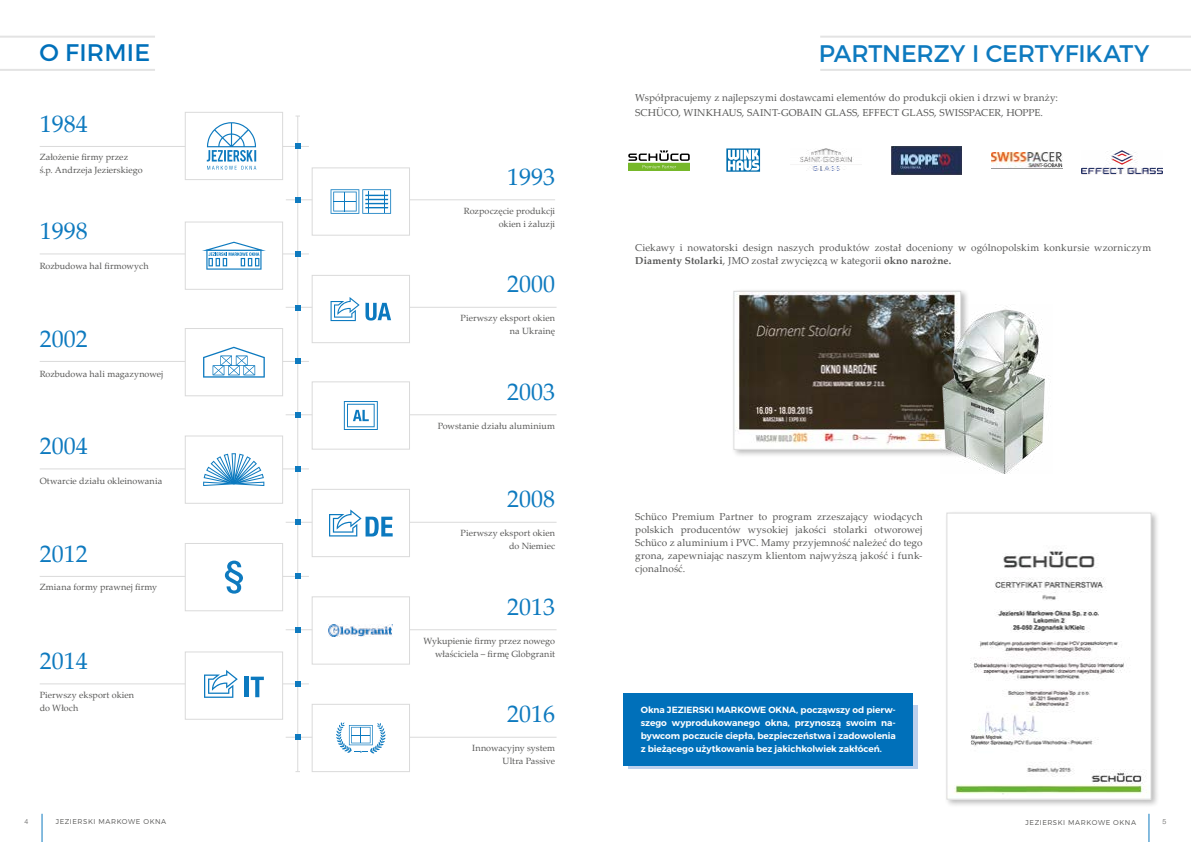
<style>
.page{position:relative;width:1191px;height:842px;background:#fff}
.page>*{position:absolute;margin:0;border:0;box-sizing:border-box;transform-origin:0 0}
.t1{font:24px "Palatino Linotype";color:#0e7abf}
.t2{font:24px "Montserrat";letter-spacing:-.01em;color:#0e7abf}
.t3{font:24px "Montserrat";letter-spacing:.01em;color:#0070ba}
.t4{font:10px/13px "Palatino Linotype";letter-spacing:.01em;color:#575756}
.t5{font:9px/13px "Palatino Linotype";letter-spacing:.005em;color:#575756;text-align:right}
.t6{font:600 9px/13px "Montserrat";letter-spacing:-.01em;color:#fff;text-align:justify}
.t7{font:300 7px "Montserrat";letter-spacing:.08em;color:#575756}
.t8{font:300 7px "Helvetica Neue LT Pro";color:#575756}
.s1{font-weight:700}
</style>
<div class="page">
<div style="left:731px;top:289px;width:238px;height:169px;background:#000;opacity:.27"></div>
<img style="left:735px;top:293px;width:224px;height:155px">
<div style="left:733px;top:291px;width:228px;height:159px;border:1px solid #dadada"></div>
<img style="left:941px;top:304px;width:104px;height:170px">
<div style="left:944px;top:510px;width:215px;height:297px;background:#000;opacity:.27"></div>
<img style="left:948px;top:515px;width:201px;height:282px">
<div style="left:946px;top:513px;width:205px;height:286px;border:1px solid #dadada"></div>
<hr style="left:297px;top:116px;width:1px;height:656px;background:#dadada">
<hr style="left:40px;top:146px;width:269px;height:1px;background:#dadada">
<hr style="left:40px;top:253px;width:269px;height:1px;background:#dadada">
<hr style="left:40px;top:361px;width:269px;height:1px;background:#dadada">
<hr style="left:40px;top:468px;width:269px;height:1px;background:#dadada">
<hr style="left:40px;top:576px;width:269px;height:1px;background:#dadada">
<hr style="left:40px;top:683px;width:269px;height:1px;background:#dadada">
<hr style="left:286px;top:199px;width:269px;height:1px;background:#dadada">
<hr style="left:286px;top:307px;width:270px;height:1px;background:#dadada">
<hr style="left:286px;top:414px;width:270px;height:1px;background:#dadada">
<hr style="left:286px;top:522px;width:270px;height:1px;background:#dadada">
<hr style="left:286px;top:629px;width:270px;height:1px;background:#dadada">
<hr style="left:286px;top:737px;width:270px;height:1px;background:#dadada">
<div style="left:185px;top:222px;width:98px;height:68px;background:#fff;border:1px solid #dadada"></div>
<div style="left:185px;top:112px;width:98px;height:68px;background:#fff;border:1px solid #dadada"></div>
<svg style="left:202px;top:242px;width:64px;height:28px"></svg>
<svg style="left:207px;top:122px;width:49px;height:48px"></svg>
<div style="left:185px;top:328px;width:98px;height:68px;background:#fff;border:1px solid #dadada"></div>
<svg style="left:203px;top:347px;width:62px;height:31px"></svg>
<div style="left:185px;top:435px;width:98px;height:69px;background:#fff;border:1px solid #dadada"></div>
<svg style="left:203px;top:453px;width:61px;height:33px"></svg>
<div style="left:185px;top:543px;width:98px;height:68px;background:#fff;border:1px solid #dadada"></div>
<div style="left:185px;top:651px;width:98px;height:69px;background:#fff;border:1px solid #dadada"></div>
<svg style="left:204px;top:670px;width:34px;height:28px"></svg>
<hr style="left:245px;top:677px;width:4px;height:20px;background:#0b79bf">
<svg style="left:251px;top:677px;width:13px;height:20px"></svg>
<div style="left:312px;top:167px;width:98px;height:69px;background:#fff;border:1px solid #dadada"></div>
<svg style="left:330px;top:189px;width:61px;height:25px"></svg>
<div style="left:312px;top:275px;width:98px;height:68px;background:#fff;border:1px solid #dadada"></div>
<svg style="left:365px;top:303px;width:26px;height:18px"></svg>
<svg style="left:330px;top:297px;width:29px;height:24px"></svg>
<div style="left:312px;top:381px;width:98px;height:69px;background:#fff;border:1px solid #dadada"></div>
<svg style="left:344px;top:401px;width:34px;height:29px"></svg>
<div style="left:312px;top:489px;width:98px;height:68px;background:#fff;border:1px solid #dadada"></div>
<svg style="left:329px;top:509px;width:64px;height:27px"></svg>
<div style="left:312px;top:596px;width:98px;height:69px;background:#fff;border:1px solid #dadada"></div>
<img style="left:329px;top:625px;width:64px;height:11px">
<div style="left:312px;top:704px;width:98px;height:68px;background:#fff;border:1px solid #dadada"></div>
<svg style="left:336px;top:722px;width:49px;height:32px"></svg>
<svg style="left:295px;top:144px;width:5px;height:5px"></svg>
<svg style="left:295px;top:197px;width:5px;height:6px"></svg>
<svg style="left:295px;top:251px;width:5px;height:6px"></svg>
<svg style="left:295px;top:305px;width:5px;height:5px"></svg>
<svg style="left:295px;top:358px;width:5px;height:6px"></svg>
<svg style="left:295px;top:412px;width:5px;height:6px"></svg>
<svg style="left:295px;top:466px;width:5px;height:5px"></svg>
<svg style="left:295px;top:520px;width:5px;height:5px"></svg>
<svg style="left:295px;top:573px;width:5px;height:6px"></svg>
<svg style="left:295px;top:627px;width:5px;height:6px"></svg>
<svg style="left:295px;top:681px;width:5px;height:5px"></svg>
<svg style="left:295px;top:734px;width:5px;height:6px"></svg>
<svg style="left:225px;top:561px;width:18px;height:33px"></svg>
<div style="left:629px;top:706px;width:289px;height:63px;background:#bcd0ed"></div>
<div style="left:623px;top:693px;width:289px;height:73px;background:#0070ba"></div>
<hr style="left:0;top:69px;width:155px;height:2px;background:#e3e3e3">
<hr style="left:0;top:36px;width:155px;height:2px;background:#e3e3e3">
<hr style="left:820px;top:69px;width:371px;height:2px;background:#e3e3e3">
<hr style="left:820px;top:36px;width:371px;height:2px;background:#e3e3e3">
<svg style="left:42px;top:814px;width:1px;height:28px"></svg>
<svg style="left:1148px;top:814px;width:1px;height:28px"></svg>
<img style="left:891px;top:147px;width:70px;height:27px">
<img style="left:1081px;top:150px;width:81px;height:24px">
<img style="left:991px;top:152px;width:71px;height:17px">
<img style="left:790px;top:149px;width:71px;height:22px">
<svg style="left:630px;top:168px;width:58px;height:1px"></svg>
<div style="left:628px;top:163px;width:62px;height:8px;border:1px solid #76b82a"></div>
<svg style="left:628px;top:150px;width:61px;height:18px"></svg>
<svg style="left:726px;top:148px;width:34px;height:24px"></svg>
<h1 class="t3" style="left:39px;top:38px;width:112px">O FIRMIE</h1>
<h1 class="t2" style="left:819px;top:39px;width:332px">PARTNERZY I CERTYFIKATY</h1>
<h1 class="t1" style="left:40px;top:106px;width:49px">1984</h1>
<p class="t5" style="left:40px;top:151px;width:104px;text-align:left">Założenie firmy przez ś.p. Andrzeja Jezierskiego</p>
<h1 class="t1" style="left:40px;top:214px;width:49px">1998</h1>
<p class="t5" style="left:40px;top:259px;width:110px">Rozbudowa hal firmowych</p>
<h1 class="t1" style="left:40px;top:321px;width:49px">2002</h1>
<p class="t5" style="left:40px;top:367px;width:125px">Rozbudowa hali magazynowej</p>
<h1 class="t1" style="left:40px;top:429px;width:49px">2004</h1>
<p class="t5" style="left:40px;top:474px;width:124px">Otwarcie działu okleinowania</p>
<h1 class="t1" style="left:40px;top:536px;width:49px">2012</h1>
<p class="t5" style="left:40px;top:580px;width:119px">Zmiana formy prawnej firmy</p>
<h1 class="t1" style="left:40px;top:644px;width:49px">2014</h1>
<p class="t5" style="left:40px;top:688px;width:96px;text-align:left">Pierwszy eksport okien do Włoch</p>
<h1 class="t1" style="left:507px;top:160px;width:49px">1993</h1>
<p class="t5" style="left:464px;top:204px;width:93px">Rozpoczęcie produkcji okien i żaluzji</p>
<h1 class="t1" style="left:507px;top:267px;width:49px">2000</h1>
<p class="t5" style="left:460px;top:311px;width:96px">Pierwszy eksport okien na Ukrainę</p>
<h1 class="t1" style="left:507px;top:375px;width:49px">2003</h1>
<p class="t5" style="left:438px;top:419px;width:119px">Powstanie działu aluminium</p>
<h1 class="t1" style="left:507px;top:482px;width:49px">2008</h1>
<p class="t5" style="left:460px;top:526px;width:96px">Pierwszy eksport okien do Niemiec</p>
<h1 class="t1" style="left:507px;top:590px;width:49px">2013</h1>
<p class="t5" style="left:423px;top:634px;width:133px">Wykupienie firmy przez nowego właściciela – firmę Globgranit</p>
<h1 class="t1" style="left:507px;top:697px;width:49px">2016</h1>
<p class="t5" style="left:472px;top:741px;width:84px">Innowacyjny system<br>Ultra Passive</p>
<p class="t4" style="left:635px;top:89px;width:424px;line-height:15.8px">Współpracujemy z najlepszymi dostawcami elementów do produkcji okien i drzwi w branży:<br>SCHÜCO, WINKHAUS, SAINT-GOBAIN GLASS, EFFECT GLASS, SWISSPACER, HOPPE.</p>
<p class="t4" style="left:635px;top:241px;width:517px">Ciekawy i nowatorski design naszych produktów został doceniony w ogólnopolskim konkursie wzorniczym<br><span class="s1">Diamenty Stolarki</span>, JMO został zwycięzcą w kategorii <span class="s1">okno narożne.</span></p>
<p class="t4" style="left:635px;top:510px;width:289px;text-align:justify">Schüco Premium Partner to program zrzeszający wiodących polskich producentów wysokiej jakości stolarki otworowej Schüco z aluminium i PVC. Mamy przyjemność należeć do tego grona, zapewniając naszym klientom najwyższą jakość i funk&shy;cjonalność.</p>
<p class="t6" style="left:641px;top:704px;width:257px">Okna JEZIERSKI MARKOWE OKNA, począwszy od pierw&shy;szego wyprodukowanego okna, przynoszą swoim na&shy;bywcom poczucie ciepła, bezpieczeństwa i zadowolenia z bieżącego użytkowania bez jakichkolwiek zakłóceń.</p>
<p class="t8" style="left:24px;top:818px;width:5px">4</p>
<p class="t7" style="left:56px;top:818px;width:112px">JEZIERSKI MARKOWE OKNA</p>
<p class="t7" style="left:1025px;top:818px;width:112px">JEZIERSKI MARKOWE OKNA</p>
<p class="t8" style="left:1162px;top:818px;width:5px">5</p>
</div>
